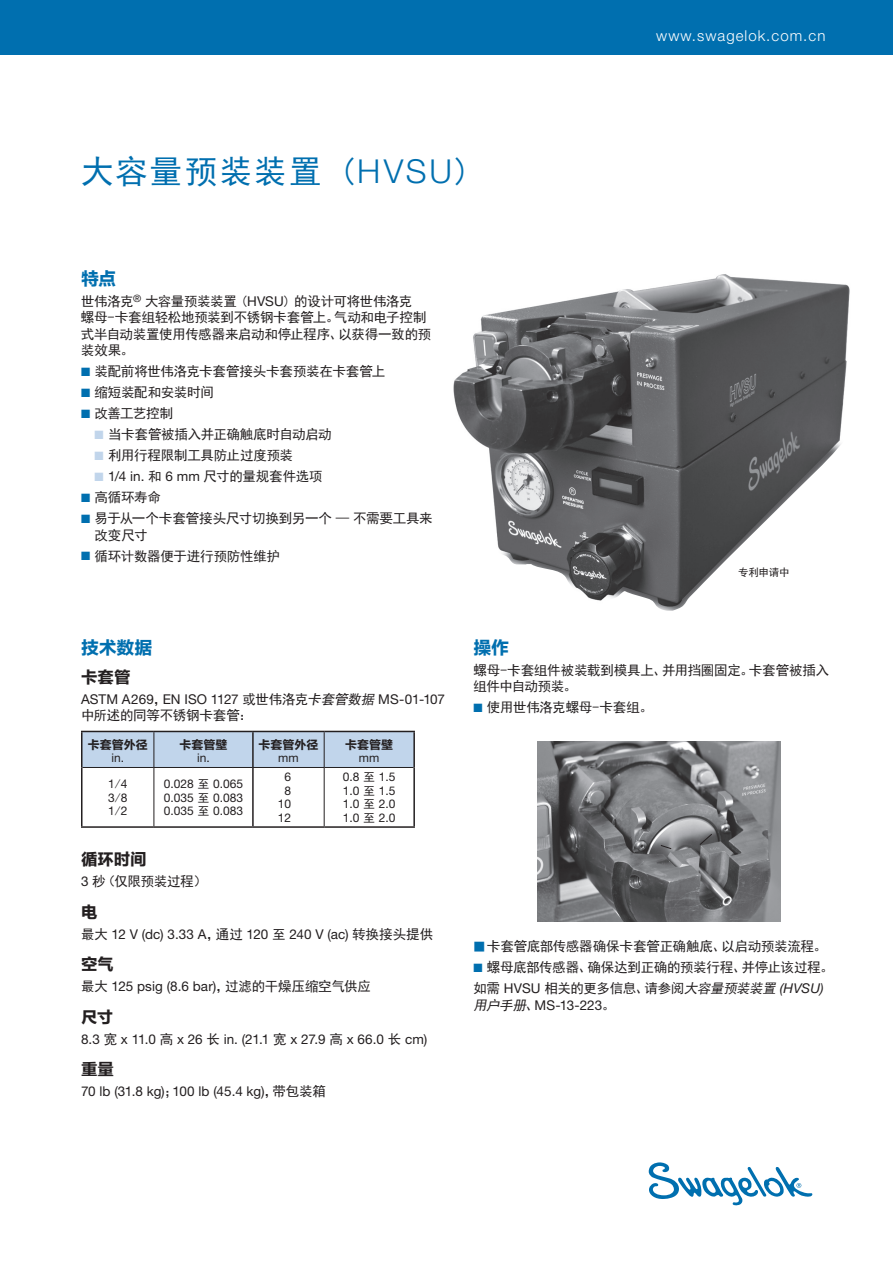
<style>
.page{position:relative;width:893px;height:1263px;background:#fff}
.page>*{position:absolute;margin:0;border:0;box-sizing:border-box;transform-origin:0 0}
.t1{font:33px "Sim Hei";letter-spacing:.045em;color:#006faf}
.t2{font:700 18px "Sim Hei";letter-spacing:-.015em;color:#006faf}
.t3{font:700 16.5px "Sim Hei";letter-spacing:-.01em;color:#231f20}
.t4{font:300 15px "Helvetica Neue LT Std";letter-spacing:.07em;color:#fff}
.t5{font:13.5px/16.5px "Sim Hei";letter-spacing:-.02em;color:#231f20}
.t6{font:13.5px "Helvetica Neue LT Std";color:#231f20}
.t7{font:12px/13.5px "Helvetica Neue LT Std";color:#231f20;text-align:justify}
.t8{font:700 12px "Sim Hei";color:#231f20}
.t9{font:10.5px "Sim Hei";letter-spacing:-.025em;color:#231f20}
.s1{font-family:"Helvetica Neue LT Std";font-weight:300}
.s2{font-family:"Helvetica Neue LT Std"}
.s3{color:#006faf}
.s4{color:#c1d5eb}
.s5{font-family:"Sim Hei"}
.s6{font-family:"Sim Hei";font-style:italic}
.s7{font-size:12px;color:#006faf}
.s8{font-style:italic}
.s9{font-family:"Helvetica Neue LT Std";font-style:italic}
</style>
<div class="page">
<svg style="left:649px;top:1162px;width:163px;height:43px"></svg>
<div style="left:0;top:0;width:893px;height:55px;background:#006faf"></div>
<div style="left:82px;top:732px;width:331px;height:35px;background:#c1d5eb"></div>
<hr style="left:252px;top:732px;width:2px;height:35px;background:#231f20">
<hr style="left:154px;top:732px;width:1px;height:35px;background:#231f20">
<hr style="left:82px;top:767px;width:72px;height:1px;background:#231f20">
<hr style="left:154px;top:767px;width:99px;height:1px;background:#231f20">
<hr style="left:154px;top:768px;width:1px;height:58px;background:#231f20">
<hr style="left:253px;top:767px;width:71px;height:1px;background:#231f20">
<hr style="left:252px;top:768px;width:2px;height:58px;background:#231f20">
<hr style="left:324px;top:767px;width:89px;height:1px;background:#231f20">
<hr style="left:324px;top:768px;width:1px;height:58px;background:#231f20">
<hr style="left:81px;top:731px;width:73px;height:1px;background:#231f20">
<hr style="left:81px;top:732px;width:1px;height:35px;background:#231f20">
<hr style="left:154px;top:731px;width:99px;height:1px;background:#231f20">
<hr style="left:253px;top:731px;width:71px;height:1px;background:#231f20">
<hr style="left:324px;top:731px;width:91px;height:1px;background:#231f20">
<hr style="left:413px;top:732px;width:2px;height:35px;background:#231f20">
<hr style="left:81px;top:767px;width:1px;height:59px;background:#231f20">
<hr style="left:413px;top:767px;width:2px;height:59px;background:#231f20">
<hr style="left:81px;top:826px;width:73px;height:2px;background:#231f20">
<hr style="left:154px;top:826px;width:99px;height:2px;background:#231f20">
<hr style="left:253px;top:826px;width:71px;height:2px;background:#231f20">
<hr style="left:324px;top:826px;width:91px;height:2px;background:#231f20">
<hr style="left:324px;top:732px;width:1px;height:35px;background:#231f20">
<img style="left:453px;top:274px;width:397px;height:337px">
<img style="left:537px;top:741px;width:243px;height:180px">
<svg style="left:699px;top:833px;width:14px;height:13px"></svg>
<svg style="left:660px;top:844px;width:12px;height:6px"></svg>
<h1 class="t1" style="left:81px;top:154px;width:392px">大容量预装装置 (<span class="s1">HVSU</span>)</h1>
<h2 class="t2" style="left:81px;top:267px;width:37px">特点</h2>
<p class="t5" style="left:81px;top:293px;width:352px">世伟洛克<sup>®</sup> 大容量预装装置 (<span class="s2">HVSU</span>) 的设计可将世伟洛克<br>螺母-卡套组轻松地预装到不锈钢卡套管上。气动和电子控制式半自动装置使用传感器来启动和停止程序、以获得一致的预装效果。</p>
<p class="t5" style="left:81px;top:363px;width:306px"><span class="s3">■</span> 装配前将世伟洛克卡套管接头卡套预装在卡套管上</p>
<p class="t5" style="left:81px;top:384px;width:134px"><span class="s3">■</span> 缩短装配和安装时间</p>
<p class="t5" style="left:81px;top:405px;width:94px"><span class="s3">■</span> 改善工艺控制</p>
<p class="t5" style="left:94px;top:426px;width:239px"><span class="s4">■</span> 当卡套管被插入并正确触底时自动启动</p>
<p class="t5" style="left:94px;top:447px;width:200px"><span class="s4">■</span> 利用行程限制工具防止过度预装</p>
<p class="t5" style="left:94px;top:468px;width:230px"><span class="s4">■</span> <span class="s2">1/4 in.</span> 和 <span class="s2">6 mm</span> 尺寸的量规套件选项</p>
<p class="t5" style="left:81px;top:489px;width:81px"><span class="s3">■</span> 高循环寿命</p>
<p class="t5" style="left:94px;top:510px;width:340px;text-indent:-14px"><span class="s3">■</span> 易于从一个卡套管接头尺寸切换到另一个 — 不需要工具来改变尺寸</p>
<p class="t5" style="left:81px;top:548px;width:201px"><span class="s3">■</span> 循环计数器便于进行预防性维护</p>
<p class="t4" style="left:656px;top:26px;width:171px">www.swagelok.com.cn</p>
<p class="t9" style="left:738px;top:567px;width:53px">专利申请中</p>
<h2 class="t2" style="left:81px;top:636px;width:73px">技术数据</h2>
<h2 class="t2" style="left:473px;top:636px;width:37px">操作</h2>
<p class="t5" style="left:473px;top:662px;width:357px">螺母-卡套组件被装载到模具上、并用挡圈固定。卡套管被插入组件中自动预装。</p>
<p class="t5" style="left:473px;top:699px;width:181px"><span class="s3">■</span> 使用世伟洛克螺母-卡套组。</p>
<p class="t3" style="left:81px;top:667px;width:51px">卡套管</p>
<p class="t6" style="left:81px;top:691px;width:366px">ASTM A269<span class="s5">，</span>EN ISO 1127 <span class="s5">或世伟洛克</span><span class="s6">卡套管数据</span> MS-01-107</p>
<p class="t5" style="left:81px;top:707px;width:173px">中所述的同等不锈钢卡套管：</p>
<p class="t8" style="left:88px;top:737px;width:62px">卡套管外径</p>
<p class="t7" style="left:111px;top:751px;width:14px">in.</p>
<p class="t8" style="left:179px;top:737px;width:49px">卡套管壁</p>
<p class="t7" style="left:197px;top:751px;width:14px">in.</p>
<p class="t8" style="left:345px;top:737px;width:49px">卡套管壁</p>
<p class="t7" style="left:359px;top:751px;width:22px">mm</p>
<p class="t8" style="left:259px;top:737px;width:61px">卡套管外径</p>
<p class="t7" style="left:278px;top:751px;width:22px">mm</p>
<p class="t7" style="left:108px;top:777px;width:21px">1<span class="s5">/</span>4<br>3<span class="s5">/</span>8<br>1<span class="s5">/</span>2</p>
<p class="t7" style="left:164px;top:777px;width:81px">0.028 <span class="s5">至</span> 0.065<br>0.035 <span class="s5">至</span> 0.083<br>0.035 <span class="s5">至</span> 0.083</p>
<p class="t7" style="left:278px;top:770px;width:15px;text-align:center">6<br>8<br>10<br>12</p>
<p class="t7" style="left:343px;top:770px;width:54px">0.8 <span class="s5">至</span> 1.5<br>1.0 <span class="s5">至</span> 1.5<br>1.0 <span class="s5">至</span> 2.0<br>1.0 <span class="s5">至</span> 2.0</p>
<p class="t3" style="left:81px;top:849px;width:67px">循环时间</p>
<p class="t5" style="left:81px;top:873px;width:127px"><span class="s2">3</span> 秒（仅限预装过程）</p>
<p class="t3" style="left:81px;top:902px;width:18px">电</p>
<p class="t6" style="left:81px;top:926px;width:354px"><span class="s5">最大</span> 12 V (dc) 3.33 A<span class="s5">，通过</span> 120 <span class="s5">至</span> 240 V (ac) <span class="s5">转换接头提供</span></p>
<p class="t3" style="left:81px;top:954px;width:34px">空气</p>
<p class="t6" style="left:81px;top:978px;width:291px"><span class="s5">最大</span> 125 psig (8.6 bar)<span class="s5">，过滤的干燥压缩空气供应</span></p>
<p class="t3" style="left:81px;top:1007px;width:34px">尺寸</p>
<p class="t6" style="left:81px;top:1031px;width:348px">8.3 <span class="s5">宽</span> x 11.0 <span class="s5">高</span> x 26 <span class="s5">长</span> in. (21.1 <span class="s5">宽</span> x 27.9 <span class="s5">高</span> x 66.0 <span class="s5">长</span> cm)</p>
<p class="t3" style="left:81px;top:1059px;width:35px">重量</p>
<p class="t6" style="left:81px;top:1083px;width:246px">70 lb (31.8 kg)<span class="s5">；</span>100 lb (45.4 kg)<span class="s5">，带包装箱</span></p>
<p class="t5" style="left:473px;top:938px;width:355px"><span class="s7">■</span>卡套管底部传感器确保卡套管正确触底、以启动预装流程。</p>
<p class="t5" style="left:473px;top:957px;width:362px;line-height:21px"><span class="s3">■</span> 螺母底部传感器、确保达到正确的预装行程、并停止该过程。如需 <span class="s2">HVSU</span> 相关的更多信息、请参阅<span class="s8">大容量预装装置</span> <span class="s9">(HVSU)</span></p>
<p class="t6" style="left:473px;top:997px;width:143px"><span class="s6">用户手册</span><span class="s5">、</span>MS-13-223<span class="s5">。</span></p>
</div>
